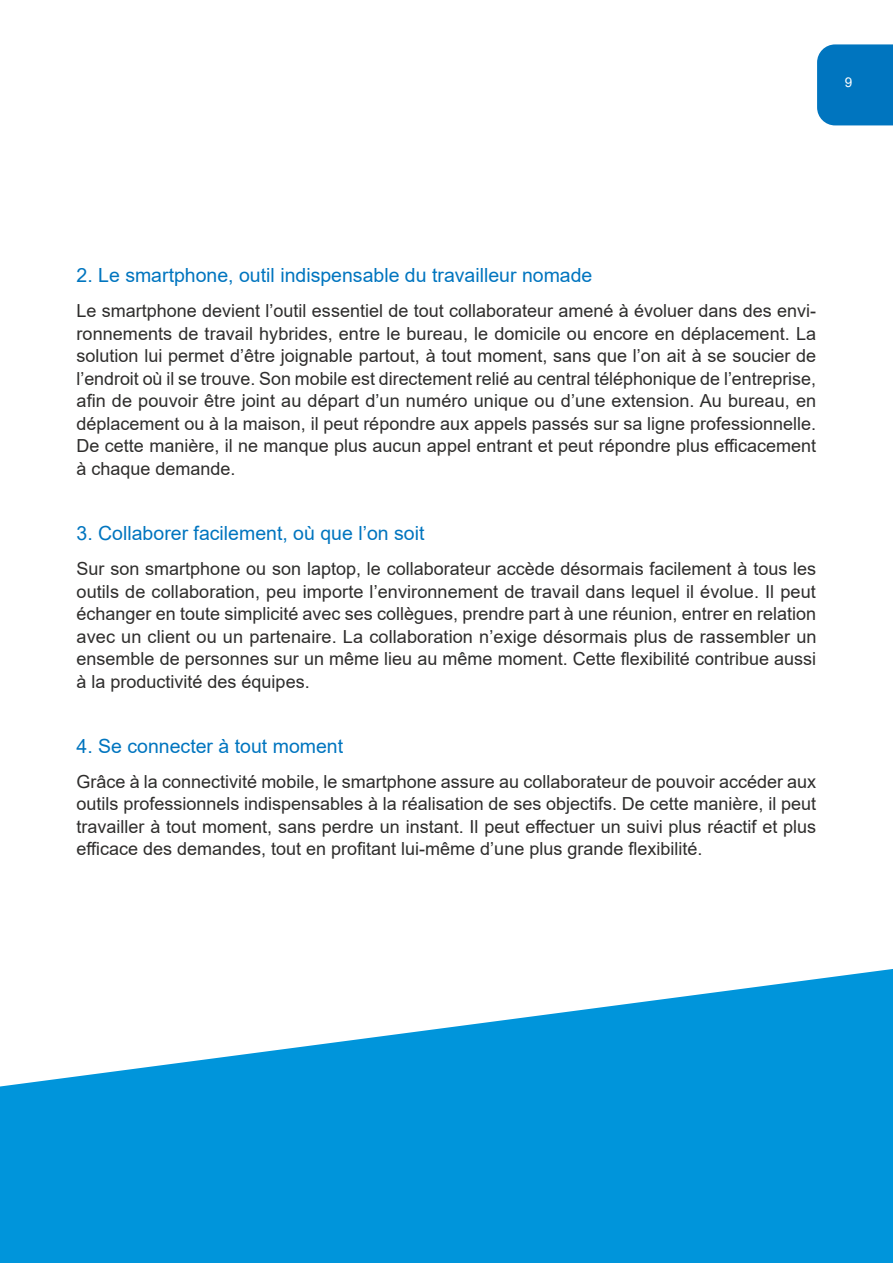
<style>
.page{position:relative;width:893px;height:1263px;background:#fff}
.page>*{position:absolute;margin:0;border:0;box-sizing:border-box;transform-origin:0 0}
.Texte_courant{font:19.5px "Arial";color:#0075bf}
.Texte_courant-2{font:18px/22.5px "Arial";color:#2e2d2c;text-align:justify}
.Steps{font:13.5px "Arial";color:#fff}
</style>
<div class="page">
<div style="left:817px;top:44px;width:76px;height:81px;background:#0075bf"></div>
<svg style="left:0;top:969px;width:893px;height:294px;fill:#0095db"></svg>
<p class="Steps" style="left:845px;top:73px;width:9px">9</p>
<p class="Texte_courant" style="left:77px;top:262px;width:517px">2. Le smartphone, outil indispensable du travailleur nomade</p>
<p class="Texte_courant-2" style="left:77px;top:300px;width:741px">Le smartphone devient l’outil essentiel de tout collaborateur amené à évoluer dans des envi&shy;ronnements de travail hybrides, entre le bureau, le domicile ou encore en déplacement. La solution lui permet d’être joignable partout, à tout moment, sans que l’on ait à se soucier de l’endroit où il se trouve. Son mobile est directement relié au central téléphonique de l’entreprise, afin de pouvoir être joint au départ d’un numéro unique ou d’une extension. Au bureau, en déplacement ou à la maison, il peut répondre aux appels passés sur sa ligne professionnelle.<br>De cette manière, il ne manque plus aucun appel entrant et peut répondre plus efficacement à chaque demande.</p>
<p class="Texte_courant" style="left:77px;top:520px;width:349px">3. Collaborer facilement, où que l’on soit</p>
<p class="Texte_courant-2" style="left:77px;top:557px;width:741px">Sur son smartphone ou son laptop, le collaborateur accède désormais facilement à tous les outils de collaboration, peu importe l’environnement de travail dans lequel il évolue. Il peut échanger en toute simplicité avec ses collègues, prendre part à une réunion, entrer en relation avec un client ou un partenaire. La collaboration n’exige désormais plus de rassembler un ensemble de personnes sur un même lieu au même moment. Cette flexibilité contribue aussi à la productivité des équipes.</p>
<p class="Texte_courant" style="left:77px;top:732px;width:268px">4. Se connecter à tout moment</p>
<p class="Texte_courant-2" style="left:77px;top:770px;width:741px">Grâce à la connectivité mobile, le smartphone assure au collaborateur de pouvoir accéder aux outils professionnels indispensables à la réalisation de ses objectifs. De cette manière, il peut travailler à tout moment, sans perdre un instant. Il peut effectuer un suivi plus réactif et plus efficace des demandes, tout en profitant lui-même d’une plus grande flexibilité.</p>
</div>
